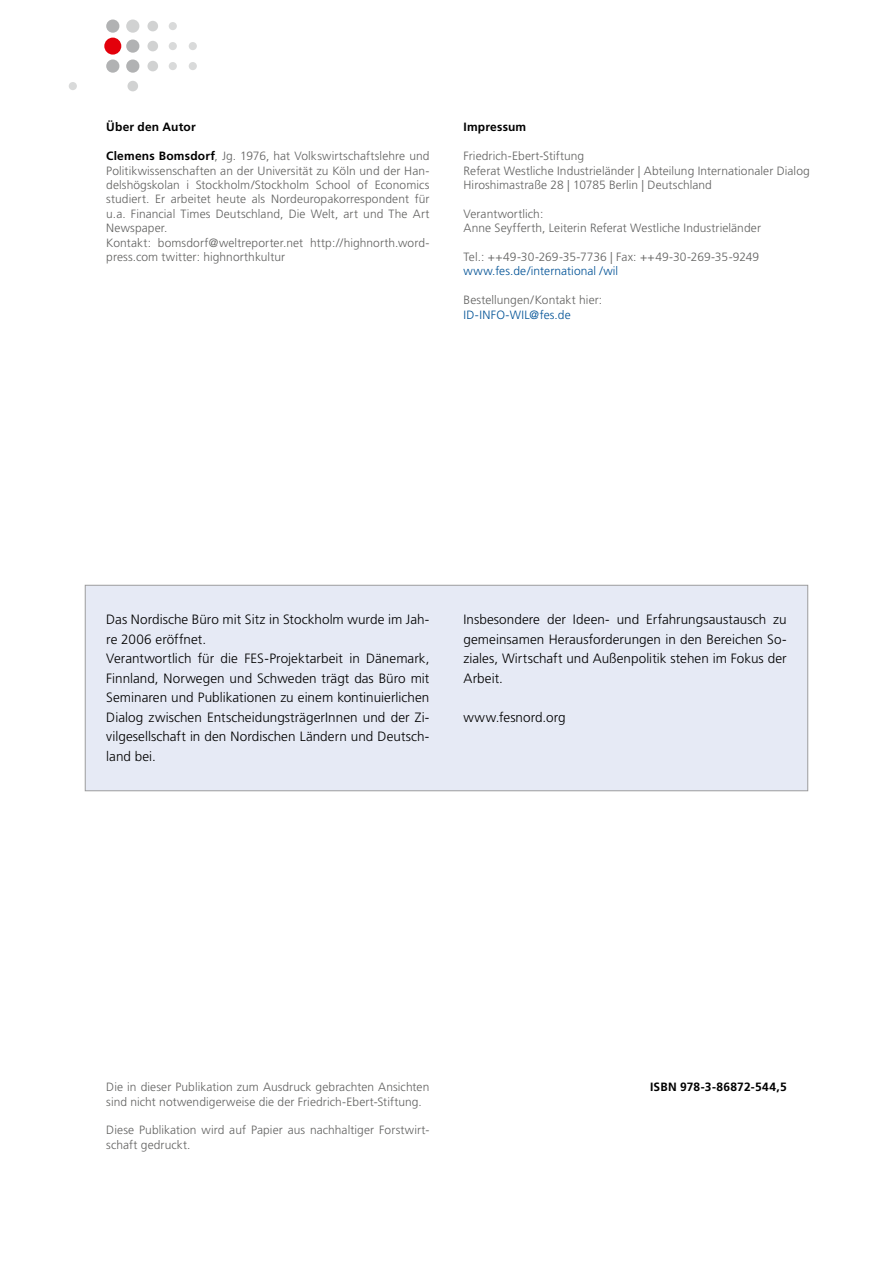
<style>
.page{position:relative;width:893px;height:1263px;background:#fff}
.page>*{position:absolute;margin:0;border:0;box-sizing:border-box;transform-origin:0 0}
.t1{font:300 13.5px/19.5px "Frutiger";letter-spacing:.005em;color:#000}
.t2{font:300 12px/14.4px "Frutiger";letter-spacing:.005em;color:#626261}
.t3{font:300 12px "Frutiger";letter-spacing:.01em;color:#005296}
.t4{font:700 12px "Frutiger";letter-spacing:.015em;color:#000}
.s1{font-weight:700;color:#000}
</style>
<div class="page">
<div style="left:104px;top:38px;width:17px;height:17px;background:#e3000b;border-radius:50%"></div>
<div style="left:69px;top:82px;width:8px;height:8px;background:#d9dada;border-radius:50%"></div>
<div style="left:127px;top:81px;width:11px;height:10px;background:#d1d2d2;border-radius:50%"></div>
<div style="left:169px;top:22px;width:8px;height:8px;background:#d9dada;border-radius:50%"></div>
<div style="left:147px;top:21px;width:11px;height:10px;background:#d1d2d2;border-radius:50%"></div>
<div style="left:189px;top:42px;width:8px;height:8px;background:#d9dada;border-radius:50%"></div>
<div style="left:169px;top:42px;width:8px;height:8px;background:#d9dada;border-radius:50%"></div>
<div style="left:147px;top:41px;width:11px;height:10px;background:#d1d2d2;border-radius:50%"></div>
<div style="left:189px;top:62px;width:8px;height:8px;background:#d9dada;border-radius:50%"></div>
<div style="left:169px;top:62px;width:8px;height:8px;background:#d9dada;border-radius:50%"></div>
<div style="left:147px;top:61px;width:11px;height:10px;background:#d1d2d2;border-radius:50%"></div>
<div style="left:126px;top:20px;width:13px;height:13px;background:#d1d2d2;border-radius:50%"></div>
<div style="left:106px;top:20px;width:13px;height:13px;background:#b1b2b3;border-radius:50%"></div>
<div style="left:126px;top:39px;width:13px;height:14px;background:#b1b2b3;border-radius:50%"></div>
<div style="left:126px;top:59px;width:13px;height:14px;background:#b1b2b3;border-radius:50%"></div>
<div style="left:106px;top:59px;width:13px;height:14px;background:#b1b2b3;border-radius:50%"></div>
<div style="left:85px;top:585px;width:723px;height:206px;background:#e6eaf5;border:1px solid #9c9c9d"></div>
<p class="t4" style="left:106px;top:120px;width:91px">Über den Autor</p>
<p class="t2" style="left:106px;top:149px;width:325px"><span class="s1">Clemens Bomsdorf</span>, Jg. 1976, hat Volkswirtschaftslehre und Politikwissenschaften an der Universität zu Köln und der Han&shy;delshögskolan i Stockholm/Stockholm School of Economics studiert. Er arbeitet heute als Nordeuropakorrespondent für u.a. Financial Times Deutschland, Die Welt, art und The Art Newspaper.<br>Kontakt: bomsdorf@weltreporter.net http://highnorth.word&shy;press.com twitter: highnorthkultur</p>
<p class="t4" style="left:463px;top:120px;width:64px">Impressum</p>
<p class="t2" style="left:463px;top:149px;width:348px">Friedrich-Ebert-Stiftung<br>Referat Westliche Industrieländer | Abteilung Internationaler Dialog<br>Hiroshimastraße 28 | 10785 Berlin | Deutschland</p>
<p class="t2" style="left:463px;top:207px;width:299px">Verantwortlich:<br>Anne Seyfferth, Leiterin Referat Westliche Industrieländer</p>
<p class="t2" style="left:463px;top:250px;width:297px">Tel.: ++49-30-269-35-7736 | Fax: ++49-30-269-35-9249</p>
<p class="t3" style="left:463px;top:264px;width:156px">www.fes.de/international /wil</p>
<p class="t2" style="left:463px;top:293px;width:140px">Bestellungen/Kontakt hier:</p>
<p class="t3" style="left:463px;top:308px;width:109px">ID-INFO-WIL@fes.de</p>
<p class="t1" style="left:106px;top:610px;width:325px">Das Nordische Büro mit Sitz in Stockholm wurde im Jah&shy;re 2006 eröffnet.<br>Verantwortlich für die FES-Projektarbeit in Dänemark, Finnland, Norwegen und Schweden trägt das Büro mit Seminaren und Publikationen zu einem kontinuierlichen Dialog zwischen EntscheidungsträgerInnen und der Zi&shy;vilgesellschaft in den Nordischen Ländern und Deutsch&shy;land bei.</p>
<p class="t1" style="left:463px;top:610px;width:325px;text-align:justify">Insbesondere der Ideen- und Erfahrungsaustausch zu gemeinsamen Herausforderungen in den Bereichen So&shy;ziales, Wirtschaft und Außenpolitik stehen im Fokus der Arbeit.</p>
<p class="t1" style="left:463px;top:707px;width:104px">www.fesnord.org</p>
<p class="t2" style="left:106px;top:1080px;width:325px">Die in dieser Publikation zum Ausdruck gebrachten Ansichten</p>
<p class="t4" style="left:650px;top:1080px;width:138px">ISBN 978-3-86872-544,5</p>
<p class="t2" style="left:106px;top:1094px;width:317px">sind nicht notwendigerweise die der Friedrich-Ebert-Stiftung.</p>
<p class="t2" style="left:106px;top:1123px;width:325px">Diese Publikation wird auf Papier aus nachhaltiger Forstwirt&shy;schaft gedruckt.</p>
</div>
